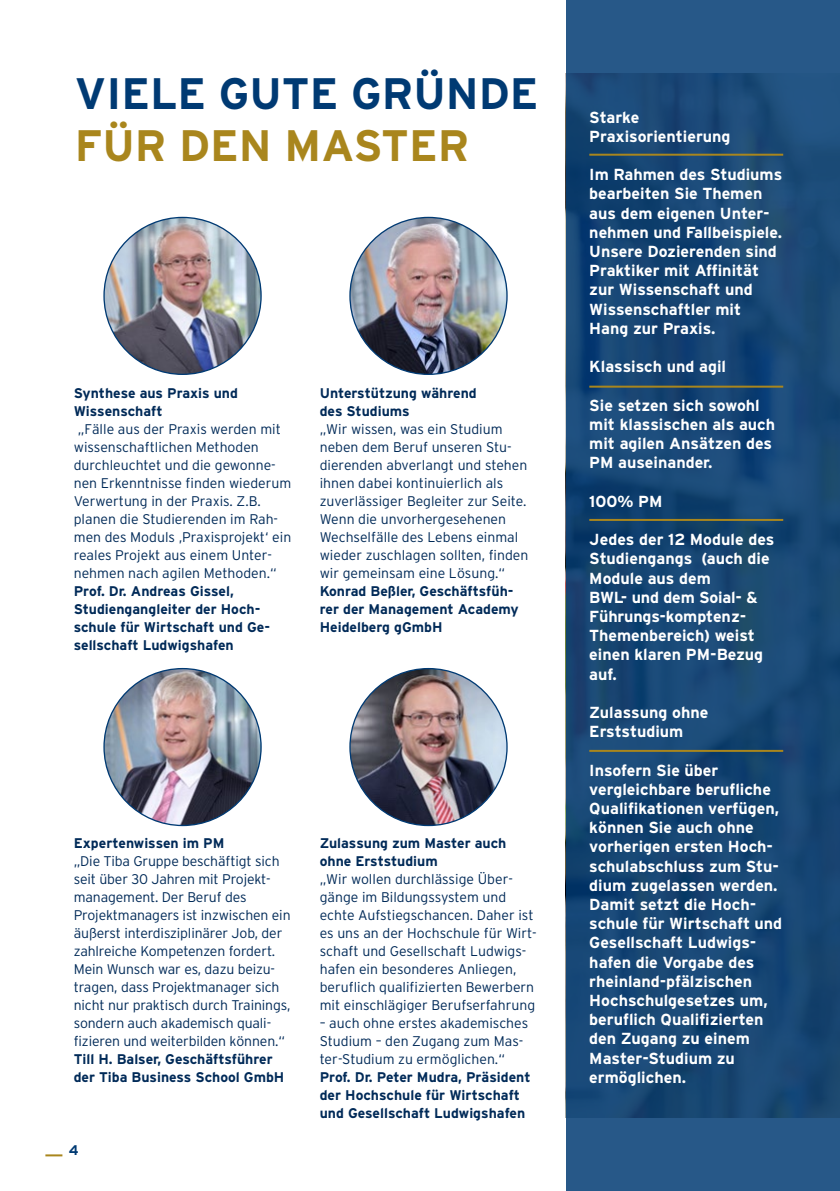
<style>
.page{position:relative;width:840px;height:1191px;background:#fff}
.page>*{position:absolute;margin:0;border:0;box-sizing:border-box;transform-origin:0 0}
.t1{font:700 44px "Interstate";color:#003a73}
.t2{font:700 44px "Interstate";color:#a9861d}
.t3{font:700 16px/19.2px "Interstate";color:#fff}
.t4{font:300 14px/18px "Interstate";color:#002a58}
.t5{font:700 14px/18px "Interstate";color:#002a58}
.t6{font:700 14px "Interstate";color:#003a73}
</style>
<div class="page">
<svg style="left:45px;top:1154px;width:17px;height:2px"></svg>
<svg style="left:565px;top:0;width:274px;height:1191px;background:#194876"></svg>
<img style="left:104px;top:217px;width:157px;height:157px;border-radius:78px">
<img style="left:350px;top:217px;width:156px;height:157px;border-radius:78px">
<img style="left:350px;top:668px;width:156px;height:157px;border-radius:78px">
<img style="left:104px;top:668px;width:157px;height:157px;border-radius:78px">
<hr style="left:589px;top:154px;width:193px;height:2px;background:#a9861d">
<hr style="left:589px;top:386px;width:193px;height:2px;background:#a9861d">
<hr style="left:589px;top:519px;width:193px;height:2px;background:#a9861d">
<hr style="left:589px;top:750px;width:193px;height:2px;background:#a9861d">
<h1 class="t1" style="left:75px;top:69px;width:465px">VIELE GUTE GRÜNDE</h1>
<h1 class="t2" style="left:75px;top:121px;width:395px">FÜR DEN MASTER</h1>
<p class="t5" style="left:74px;top:384px;width:166px">Synthese aus Praxis und<br>Wissenschaft</p>
<p class="t4" style="left:74px;top:420px;width:219px">„Fälle aus der Praxis werden mit wissenschaftlichen Methoden durchleuchtet und die gewonne&shy;nen Erkenntnisse finden wiederum<br>Verwertung in der Praxis. Z.B. planen die Studierenden im Rah&shy;men des Moduls ‚Praxisprojekt‘ ein reales Projekt aus einem Unter&shy;nehmen nach agilen Methoden.“</p>
<p class="t5" style="left:74px;top:582px;width:198px">Prof. Dr. Andreas Gissel,<br>Studiengangleiter der Hoch&shy;schule für Wirtschaft und Ge&shy;sellschaft Ludwigshafen</p>
<p class="t5" style="left:319px;top:384px;width:158px">Unterstützung während des Studiums</p>
<p class="t4" style="left:319px;top:420px;width:210px">„Wir wissen, was ein Studium neben dem Beruf unseren Stu&shy;dierenden abverlangt und stehen ihnen dabei kontinuierlich als zuverlässiger Begleiter zur Seite.<br>Wenn die unvorhergesehenen<br>Wechselfälle des Lebens einmal wieder zuschlagen sollten, finden wir gemeinsam eine Lösung.“</p>
<p class="t5" style="left:319px;top:582px;width:200px">Konrad Beßler, Geschäftsfüh&shy;rer der Management Academy<br>Heidelberg gGmbH</p>
<p class="t5" style="left:74px;top:834px;width:152px">Expertenwissen im PM</p>
<p class="t4" style="left:74px;top:852px;width:218px">„Die Tiba Gruppe beschäftigt sich seit über 30 Jahren mit Projekt&shy;management. Der Beruf des Projektmanagers ist inzwischen ein äußerst interdisziplinärer Job, der zahlreiche Kompetenzen fordert.<br>Mein Wunsch war es, dazu beizu&shy;tragen, dass Projektmanager sich nicht nur praktisch durch Trainings, sondern auch akademisch quali&shy;fizieren und weiterbilden können.“</p>
<p class="t5" style="left:74px;top:1050px;width:212px">Till H. Balser, Geschäftsführer der Tiba Business School GmbH</p>
<p class="t6" style="left:69px;top:1142px;width:11px">4</p>
<p class="t5" style="left:319px;top:834px;width:188px">Zulassung zum Master auch ohne Erststudium</p>
<p class="t4" style="left:319px;top:870px;width:218px">„Wir wollen durchlässige Über&shy;gänge im Bildungssystem und echte Aufstiegschancen. Daher ist es uns an der Hochschule für Wirt&shy;schaft und Gesellschaft Ludwigs&shy;hafen ein besonderes Anliegen, beruflich qualifizierten Bewerbern mit einschlägiger Berufserfahrung</p>
<p class="t4" style="left:319px;top:1014px;width:210px">– auch ohne erstes akademisches<br>Studium – den Zugang zum Mas&shy;ter-Studium zu ermöglichen.“</p>
<p class="t5" style="left:319px;top:1068px;width:212px">Prof. Dr. Peter Mudra, Präsident der Hochschule für Wirtschaft und Gesellschaft Ludwigshafen</p>
<p class="t3" style="left:589px;top:107px;width:143px">Starke<br>Praxisorientierung</p>
<p class="t3" style="left:589px;top:165px;width:194px">Im Rahmen des Studiums bearbeiten Sie Themen aus dem eigenen Unter&shy;nehmen und Fallbeispiele.<br>Unsere Dozierenden sind<br>Praktiker mit Affinität zur Wissenschaft und<br>Wissenschaftler mit<br>Hang zur Praxis.</p>
<p class="t3" style="left:589px;top:357px;width:138px">Klassisch und agil</p>
<p class="t3" style="left:589px;top:395px;width:187px">Sie setzen sich sowohl mit klassischen als auch mit agilen Ansätzen des<br>PM auseinander.</p>
<p class="t3" style="left:589px;top:491px;width:75px">100% PM</p>
<p class="t3" style="left:589px;top:530px;width:186px">Jedes der 12 Module des<br>Studiengangs (auch die<br>Module aus dem<br>BWL- und dem Soial- &amp;<br>Führungs-komptenz-<br>Themenbereich) weist einen klaren PM-Bezug auf.</p>
<p class="t3" style="left:589px;top:702px;width:120px">Zulassung ohne<br>Erststudium</p>
<p class="t3" style="left:589px;top:760px;width:194px">Insofern Sie über vergleichbare berufliche<br>Qualifikationen verfügen, können Sie auch ohne vorherigen ersten Hoch&shy;schulabschluss zum Stu&shy;dium zugelassen werden.<br>Damit setzt die Hoch&shy;schule für Wirtschaft und<br>Gesellschaft Ludwigs&shy;hafen die Vorgabe des rheinland-pfälzischen<br>Hochschulgesetzes um, beruflich Qualifizierten den Zugang zu einem<br>Master-Studium zu ermöglichen.</p>
</div>
